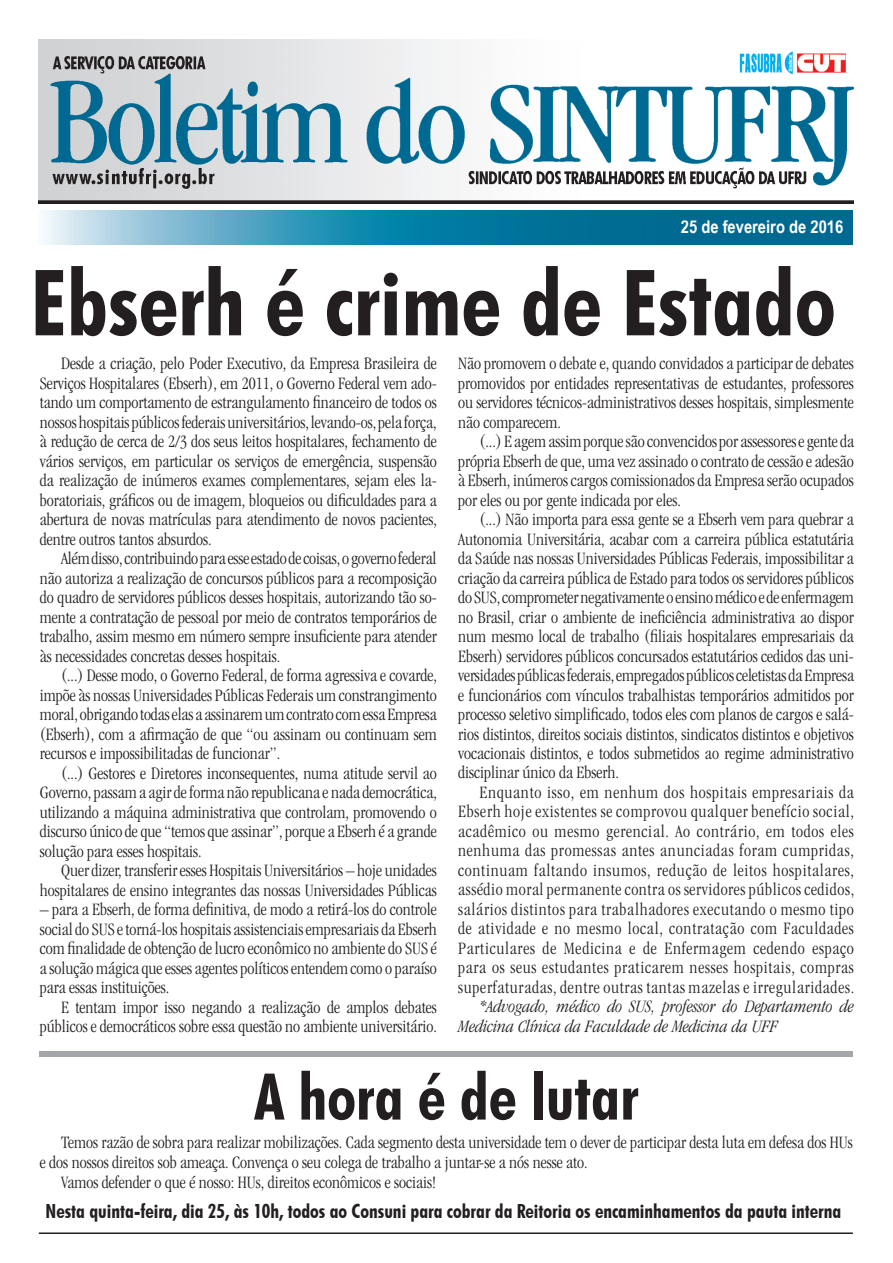
<style>
.page{position:relative;width:893px;height:1263px;background:#fff}
.page>*{position:absolute;margin:0;border:0;box-sizing:border-box;transform-origin:0 0}
.t1{font:700 condensed 91.5px "Futura BT";color:#231f20}
.t2{font:700 condensed 64.5px "Futura BT";color:#231f20}
.t3{font:700 condensed 19.5px "Futura BT";color:#231f20}
.t4{font:300 condensed 18px/19.5px "Garamond";color:#231f20;text-align:justify}
.t5{font:italic 300 condensed 18px/19.5px "Garamond";color:#231f20}
.t6{font:700 18px "Arial Narrow";color:#fff}
</style>
<div class="page">
<svg style="left:42px;top:211px;width:811px;height:33px;background:#318eaf"></svg>
<img style="left:39px;top:39px;width:815px;height:164px">
<div style="left:643px;top:219px;width:202px;height:20px;border:2px solid #006a91"></div>
<hr style="left:39px;top:1232px;width:814px;height:2px;background:#231f20">
<div style="left:40px;top:1051px;width:813px;height:6px;background:#a4a5a9"></div>
<p class="t6" style="left:681px;top:213px;width:164px">25 de fevereiro de 2016</p>
<h1 class="t1" style="left:31px;top:247px;width:807px">Ebserh é crime de Estado</h1>
<p class="t4" style="left:40px;top:354px;width:399px;text-indent:21px">Desde a criação, pelo Poder Executivo, da Empresa Brasileira de Serviços Hospitalares (Ebserh), em 2011, o Governo Federal vem ado&shy;tando um comportamento de estrangulamento financeiro de todos os nossos hospitais públicos federais universitários, levando-os, pela força, à redução de cerca de 2/3 dos seus leitos hospitalares, fechamento de vários serviços, em particular os serviços de emergência, suspensão da realização de inúmeros exames complementares, sejam eles la&shy;boratoriais, gráficos ou de imagem, bloqueios ou dificuldades para a abertura de novas matrículas para atendimento de novos pacientes, dentre outros tantos absurdos.</p>
<p class="t4" style="left:40px;top:549px;width:399px;text-indent:21px">Além disso, contribuindo para esse estado de coisas, o governo federal não autoriza a realização de concursos públicos para a recomposição do quadro de servidores públicos desses hospitais, autorizando tão so&shy;mente a contratação de pessoal por meio de contratos temporários de trabalho, assim mesmo em número sempre insuficiente para atender às necessidades concretas desses hospitais.</p>
<p class="t4" style="left:40px;top:666px;width:399px;text-indent:21px">(...) Desse modo, o Governo Federal, de forma agressiva e covarde, impõe às nossas Universidades Públicas Federais um constrangimento moral, obrigando todas elas a assinarem um contrato com essa Empresa (Ebserh), com a afirmação de que “ou assinam ou continuam sem recursos e impossibilitadas de funcionar”.</p>
<p class="t4" style="left:40px;top:763px;width:399px;text-indent:21px">(...) Gestores e Diretores inconsequentes, numa atitude servil ao Governo, passam a agir de forma não republicana e nada democrática, utilizando a máquina administrativa que controlam, promovendo o discurso único de que “temos que assinar”, porque a Ebserh é a grande solução para esses hospitais.</p>
<p class="t4" style="left:40px;top:861px;width:399px;text-align:right">Quer dizer, transferir esses Hospitais Universitários – hoje unidades hospitalares de ensino integrantes das nossas Universidades Públicas</p>
<p class="t4" style="left:40px;top:900px;width:399px">– para a Ebserh, de forma definitiva, de modo a retirá-los do controle social do SUS e torná-los hospitais assistenciais empresariais da Ebserh com finalidade de obtenção de lucro econômico no ambiente do SUS é a solução mágica que esses agentes políticos entendem como o paraíso para essas instituições.</p>
<p class="t4" style="left:40px;top:997px;width:399px;text-align:right">E tentam impor isso negando a realização de amplos debates públicos e democráticos sobre essa questão no ambiente universitário.</p>
<p class="t4" style="left:458px;top:354px;width:397px">Não promovem o debate e, quando convidados a participar de debates promovidos por entidades representativas de estudantes, professores ou servidores técnicos-administrativos desses hospitais, simplesmente não comparecem.</p>
<p class="t4" style="left:458px;top:432px;width:397px;text-indent:21px">(...) E agem assim porque são convencidos por assessores e gente da própria Ebserh de que, uma vez assinado o contrato de cessão e adesão à Ebserh, inúmeros cargos comissionados da Empresa serão ocupados por eles ou por gente indicada por eles.</p>
<p class="t4" style="left:458px;top:510px;width:397px;text-indent:21px">(...) Não importa para essa gente se a Ebserh vem para quebrar a Autonomia Universitária, acabar com a carreira pública estatutária da Saúde nas nossas Universidades Públicas Federais, impossibilitar a criação da carreira pública de Estado para todos os servidores públicos do SUS, comprometer negativamente o ensino médico e de enfermagem no Brasil, criar o ambiente de ineficiência administrativa ao dispor num mesmo local de trabalho (filiais hospitalares empresariais da Ebserh) servidores públicos concursados estatutários cedidos das uni&shy;versidades públicas federais, empregados públicos celetistas da Empresa e funcionários com vínculos trabalhistas temporários admitidos por processo seletivo simplificado, todos eles com planos de cargos e salá&shy;rios distintos, direitos sociais distintos, sindicatos distintos e objetivos vocacionais distintos, e todos submetidos ao regime administrativo disciplinar único da Ebserh.</p>
<p class="t4" style="left:458px;top:783px;width:398px;text-indent:21px">Enquanto isso, em nenhum dos hospitais empresariais da Ebserh hoje existentes se comprovou qualquer benefício social, acadêmico ou mesmo gerencial. Ao contrário, em todos eles nenhuma das promessas antes anunciadas foram cumpridas, continuam faltando insumos, redução de leitos hospitalares, assédio moral permanente contra os servidores públicos cedidos, salários distintos para trabalhadores executando o mesmo tipo de atividade e no mesmo local, contratação com Faculdades Particulares de Medicina e de Enfermagem cedendo espaço para os seus estudantes praticarem nesses hospitais, compras superfaturadas, dentre outras tantas mazelas e irregularidades.</p>
<p class="t5" style="left:458px;top:997px;width:397px;text-indent:21px">*Advogado, médico do SUS, professor do Departamento de<br>Medicina Clínica da Faculdade de Medicina da UFF</p>
<h2 class="t2" style="left:254px;top:1057px;width:386px">A hora é de lutar</h2>
<p class="t4" style="left:61px;top:1132px;width:793px">Temos razão de sobra para realizar mobilizações. Cada segmento desta universidade tem o dever de participar desta luta em defesa dos HUs</p>
<p class="t4" style="left:40px;top:1153px;width:549px">e dos nossos direitos sob ameaça. Convença o seu colega de trabalho a juntar-se a nós nesse ato.</p>
<p class="t4" style="left:61px;top:1173px;width:377px">Vamos defender o que é nosso: HUs, direitos econômicos e sociais!</p>
<p class="t3" style="left:46px;top:1199px;width:797px">Nesta quinta-feira, dia 25, às 10h, todos ao Consuni para cobrar da Reitoria os encaminhamentos da pauta interna</p>
</div>
